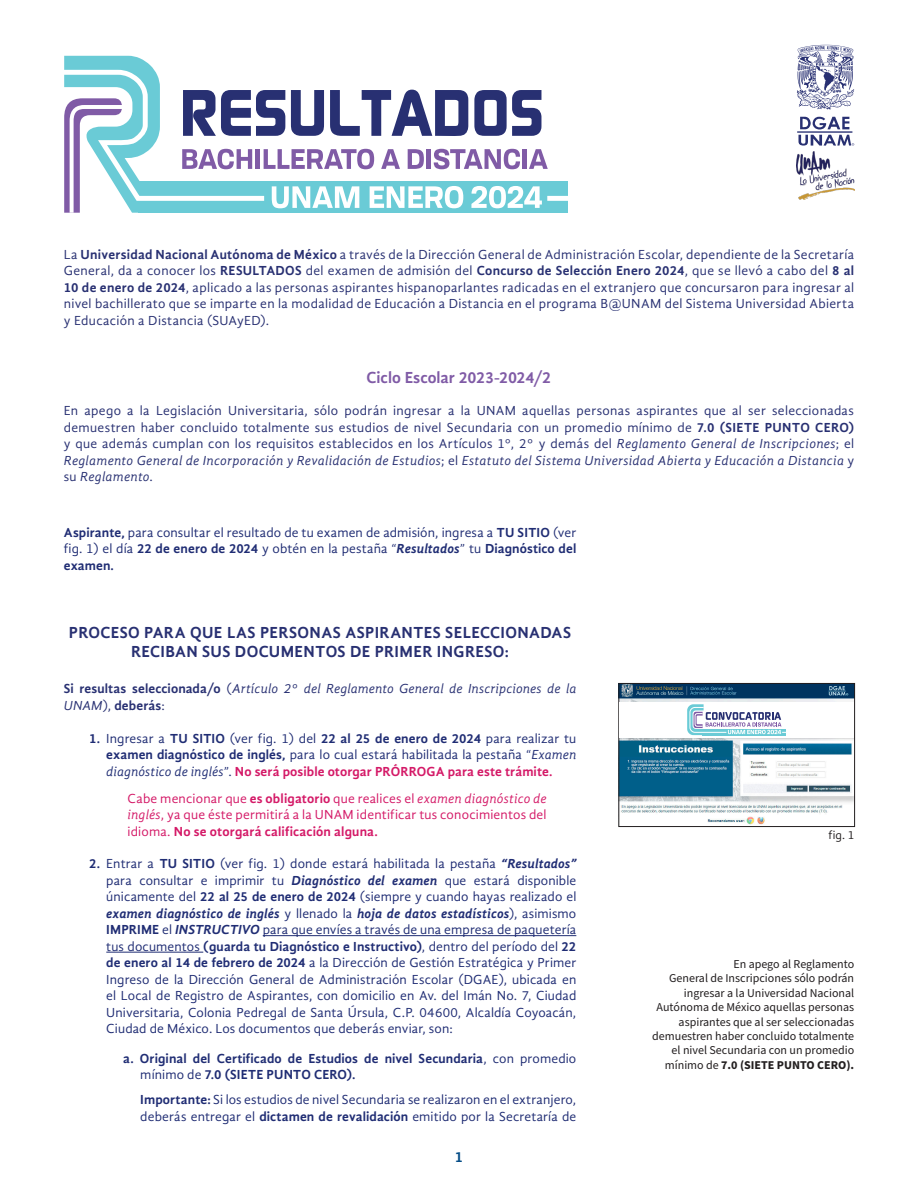
<style>
.page{position:relative;width:918px;height:1188px;background:#fff}
.page>*{position:absolute;margin:0;border:0;box-sizing:border-box;transform-origin:0 0}
.titulos_de_seccion{font:700 16.5px "Gandhi Sans";letter-spacing:.02em;color:#283072}
.titulos_de_seccion-2{font:700 16.5px "Gandhi Sans";letter-spacing:-.005em;color:#805ba6}
.t1{font:700 15px "Gandhi Sans";color:#054d87}
.Texto_negro{font:13.5px/16.5px "Gandhi Sans";letter-spacing:.01em;color:#202d74;text-align:justify}
.t2{font:13.5px/16.5px "Gandhi Sans";letter-spacing:.025em;color:#283072;text-align:justify}
.Texto_negro-2{font:13.5px/16.5px "Gandhi Sans";letter-spacing:.015em;color:#d41967;text-align:justify}
.Texto_negro-3{font:700 13.5px/16.2px "Gandhi Sans";letter-spacing:.005em;color:#202d74}
.Texto_negro-4{font:italic 13.5px/16.5px "Gandhi Sans";letter-spacing:.005em;color:#283072}
.t3{font:12px/14.4px "Source Sans Pro";color:#231f20;text-align:right}
.notitas_derechas{font:12px "Gandhi Sans";color:#231f20}
.s1{font-weight:700}
.s2{font-style:italic}
.s3{font-weight:700;font-style:italic}
.s4{font-weight:700;font-style:normal}
.s5{font-style:normal}
.s6{font-weight:700;color:#d41967}
.s7{font-weight:400}
</style>
<div class="page">
<hr style="left:797px;top:131px;width:55px;height:2px;background:#283072">
<svg style="left:798px;top:117px;width:56px;height:29px"></svg>
<svg style="left:797px;top:45px;width:57px;height:64px"></svg>
<img style="left:797px;top:151px;width:57px;height:49px">
<div style="left:138px;top:181px;width:430px;height:32px;background:#6acbd6"></div>
<svg style="left:160px;top:89px;width:408px;height:114px"></svg>
<svg style="left:183px;top:90px;width:102px;height:51px"></svg>
<svg style="left:291px;top:90px;width:33px;height:46px"></svg>
<svg style="left:330px;top:90px;width:138px;height:46px"></svg>
<svg style="left:474px;top:90px;width:67px;height:46px"></svg>
<svg style="left:64px;top:56px;width:96px;height:157px"></svg>
<svg style="left:182px;top:149px;width:70px;height:20px"></svg>
<hr style="left:256px;top:149px;width:4px;height:20px;background:#805ba6">
<svg style="left:264px;top:149px;width:110px;height:20px"></svg>
<svg style="left:381px;top:149px;width:19px;height:20px"></svg>
<svg style="left:408px;top:149px;width:16px;height:20px"></svg>
<hr style="left:427px;top:149px;width:4px;height:20px;background:#805ba6">
<svg style="left:434px;top:149px;width:86px;height:20px"></svg>
<hr style="left:523px;top:149px;width:4px;height:20px;background:#805ba6">
<svg style="left:529px;top:149px;width:19px;height:20px"></svg>
<svg style="left:272px;top:186px;width:87px;height:22px"></svg>
<svg style="left:370px;top:186px;width:93px;height:22px"></svg>
<svg style="left:471px;top:186px;width:71px;height:22px"></svg>
<hr style="left:263px;top:935px;width:313px;height:1px;background:#202d74">
<hr style="left:106px;top:952px;width:97px;height:1px;background:#202d74">
<img style="left:620px;top:685px;width:233px;height:140px">
<div style="left:618px;top:683px;width:237px;height:144px;border:1px solid #231f20"></div>
<div style="left:619px;top:702px;width:235px;height:36px;background:#fff"></div>
<svg style="left:687px;top:704px;width:99px;height:31px"></svg>
<p class="t2" style="left:64px;top:246px;width:792px">La <span class="s1">Universidad Nacional Autónoma de México</span> a través de la Dirección General de Administración Escolar, dependiente de la Secretaría General, da a conocer los <span class="s1">RESULTADOS</span> del examen de admisión del <span class="s1">Concurso de Selección Enero 2024</span>, que se llevó a cabo del <span class="s1">8 al 10 de enero de 2024</span>, aplicado a las personas aspirantes hispanoparlantes radicadas en el extranjero que concursaron para ingresar al nivel bachillerato que se imparte en la modalidad de Educación a Distancia en el programa B@UNAM del Sistema Universidad Abierta y Educación a Distancia (SUAyED).</p>
<p class="titulos_de_seccion-2" style="left:367px;top:367px;width:186px">Ciclo Escolar 2023-2024/2</p>
<p class="t2" style="left:64px;top:402px;width:792px">En apego a la Legislación Universitaria, sólo podrán ingresar a la UNAM aquellas personas aspirantes que al ser seleccionadas demuestren haber concluido totalmente sus estudios de nivel Secundaria con un promedio mínimo de <span class="s1">7.0 (SIETE PUNTO CERO) </span>y que además cumplan con los requisitos establecidos en los Artículos 1°, 2° y demás del <span class="s2">Reglamento General de Inscripciones</span>; el <span class="s2">Reglamento General de Incorporación y Revalidación de Estudios</span>; el <span class="s2">Estatuto del Sistema Universidad Abierta y Educación a Distancia</span> y su <span class="s2">Reglamento</span>.</p>
<p class="Texto_negro" style="left:64px;top:525px;width:514px"><span class="s1">Aspirante,</span> para consultar el resultado de tu examen de admisión, ingresa a <span class="s1">TU SITIO</span> (ver fig. 1) el día <span class="s1">22 de enero de 2024</span> y obtén en la pestaña “<span class="s3">Resultados</span>” tu <span class="s1">Diagnóstico del examen.</span></p>
<p class="titulos_de_seccion" style="left:69px;top:623px;width:504px">PROCESO PARA QUE LAS PERSONAS ASPIRANTES SELECCIONADAS</p>
<p class="titulos_de_seccion" style="left:131px;top:642px;width:379px">RECIBAN SUS DOCUMENTOS DE PRIMER INGRESO:</p>
<p class="Texto_negro-4" style="left:64px;top:681px;width:514px"><span class="s4">Si resultas seleccionada/o</span> <span class="s5">(</span>Artículo 2° del Reglamento General de Inscripciones de la<br>UNAM<span class="s5">),</span> <span class="s4">deberás</span><span class="s5">:</span></p>
<p class="Texto_negro" style="left:106px;top:730px;width:472px;text-indent:-17px"><span class="s1">1.</span> Ingresar a <span class="s1">TU SITIO</span> (ver fig. 1) del <span class="s1">22 al 25 de enero de 2024</span> para realizar tu <span class="s1">examen diagnóstico de inglés,</span> para lo cual estará habilitada la pestaña “<span class="s2">Examen diagnóstico de inglés</span>”. <span class="s6">No será posible otorgar PRÓRROGA para este trámite.</span></p>
<p class="Texto_negro-2" style="left:128px;top:790px;width:421px">Cabe mencionar que <span class="s1">es obligatorio</span> que realices el <span class="s2">examen diagnóstico de inglés</span>, ya que éste permitirá a la UNAM identificar tus conocimientos del idioma. <span class="s1">No se otorgará calificación alguna.</span></p>
<p class="Texto_negro" style="left:106px;top:856px;width:472px;text-indent:-17px"><span class="s1">2.</span> Entrar a <span class="s1">TU SITIO</span> (ver fig. 1) donde estará habilitada la pestaña <span class="s3">“Resultados” </span>para consultar e imprimir tu <span class="s3">Diagnóstico del examen</span> que estará disponible únicamente del <span class="s1">22 al 25 de enero de 2024</span> (siempre y cuando hayas realizado el <span class="s3">examen diagnóstico de inglés</span> y llenado la <span class="s3">hoja de datos estadísticos</span>), asimismo <span class="s1">IMPRIME</span> el <span class="s3">INSTRUCTIVO</span> para que envíes a través de una empresa de paquetería tus documentos <span class="s1">(guarda tu Diagnóstico e Instructivo)</span>, dentro del período del <span class="s1">22 de enero al 14 de febrero de 2024</span> a la Dirección de Gestión Estratégica y Primer Ingreso de la Dirección General de Administración Escolar (DGAE), ubicada en el Local de Registro de Aspirantes, con domicilio en Av. del Imán No. 7, Ciudad Universitaria, Colonia Pedregal de Santa Úrsula, C.P. 04600, Alcaldía Coyoacán, Ciudad de México. Los documentos que deberás enviar, son:</p>
<p class="Texto_negro-3" style="left:140px;top:1050px;width:438px;text-indent:-17px">a. Original del Certificado de Estudios de nivel Secundaria<span class="s7">, con promedio mínimo de</span> 7.0 (SIETE PUNTO CERO).</p>
<p class="Texto_negro" style="left:140px;top:1092px;width:438px"><span class="s1">Importante:</span> Si los estudios de nivel Secundaria se realizaron en el extranjero, deberás entregar el <span class="s1">dictamen de revalidación</span> emitido por la Secretaría de</p>
<p class="t1" style="left:455px;top:1149px;width:10px">1</p>
<p class="notitas_derechas" style="left:828px;top:828px;width:28px">fig. 1</p>
<p class="t3" style="left:734px;top:957px;width:122px">En apego al Reglamento</p>
<p class="t3" style="left:652px;top:972px;width:203px">General de Inscripciones sólo podrán ingresar a la Universidad Nacional Autónoma de México aquellas personas aspirantes que al ser seleccionadas demuestren haber concluido totalmente el nivel Secundaria con un promedio mínimo de <span class="s1">7.0 (SIETE PUNTO CERO).</span></p>
</div>
